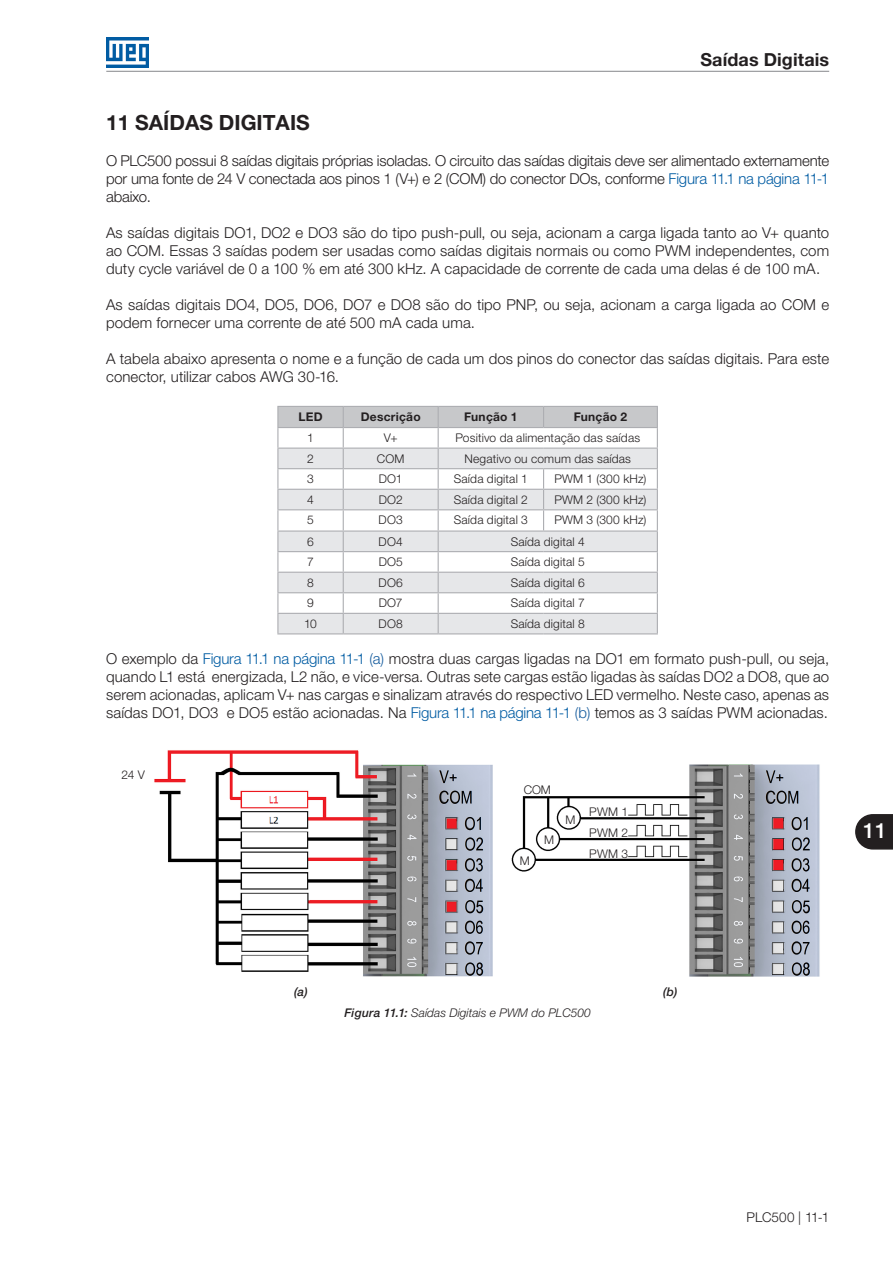
<style>
.page{position:relative;width:893px;height:1263px;background:#fff}
.page>*{position:absolute;margin:0;border:0;box-sizing:border-box;transform-origin:0 0}
.t1{font:700 21px "Helvetica Neue LT Pro";color:#231f20}
.t2{font:500 21px "Helvetica Neue LT Pro";color:#fff}
.t3{font:700 18px "Helvetica Neue LT Pro";letter-spacing:.005em;color:#231f20}
.Texto{font:300 15px/18px "Helvetica Neue LT Pro";letter-spacing:.005em;color:#231f20;text-align:justify}
.t4{font:300 13.5px "Helvetica Neue LT Pro";color:#231f20}
.Miolo_-_Centro{font:300 12px "Helvetica Neue LT Pro";letter-spacing:.015em;color:#231f20}
.t5{font:italic 300 12px "Helvetica Neue LT Pro";color:#231f20}
.Cabeçalho_-_Centro{font:700 12px "Helvetica Neue LT Pro";letter-spacing:.02em;color:#231f20}
.Texto_Figuras_-_Dire{font:300 12px "Helvetica Neue LT Pro";letter-spacing:.015em;color:#231f20}
.n__Legenda{font:italic 500 12px "Helvetica Neue LT Pro";color:#231f20}
.s1{color:#015ca3}
.s2{color:#175d9e}
.s3{font-weight:500}
</style>
<div class="page">
<hr style="left:106px;top:71px;width:723px;height:1px;background:#939598">
<img style="left:106px;top:38px;width:43px;height:29px">
<svg style="left:855px;top:814px;width:38px;height:35px"></svg>
<svg style="left:277px;top:406px;width:381px;height:227px"></svg>
<hr style="left:277px;top:633px;width:66px;height:1px;background:#adaeb2">
<hr style="left:343px;top:633px;width:95px;height:1px;background:#adaeb2">
<hr style="left:438px;top:633px;width:106px;height:1px;background:#adaeb2">
<hr style="left:544px;top:633px;width:114px;height:1px;background:#adaeb2">
<img style="left:511px;top:764px;width:309px;height:213px">
<img style="left:154px;top:750px;width:339px;height:227px">
<p class="t3" style="left:700px;top:48px;width:130px">Saídas Digitais</p>
<p class="t1" style="left:106px;top:109px;width:205px">11 SAÍDAS DIGITAIS</p>
<p class="Texto" style="left:106px;top:151px;width:725px">O PLC500 possui 8 saídas digitais próprias isoladas. O circuito das saídas digitais deve ser alimentado externamente por uma fonte de 24 V conectada aos pinos 1 (V+) e 2 (COM) do conector DOs, conforme <span class="s1">Figura 11.1 na página 11-1 </span>abaixo.</p>
<p class="Texto" style="left:106px;top:223px;width:725px">As saídas digitais DO1, DO2 e DO3 são do tipo push-pull, ou seja, acionam a carga ligada tanto ao V+ quanto ao COM. Essas 3 saídas podem ser usadas como saídas digitais normais ou como PWM independentes, com duty cycle variável de 0 a 100 % em até 300 kHz. A capacidade de corrente de cada uma delas é de 100 mA.</p>
<p class="Texto" style="left:106px;top:295px;width:724px">As saídas digitais DO4, DO5, DO6, DO7 e DO8 são do tipo PNP, ou seja, acionam a carga ligada ao COM e podem fornecer uma corrente de até 500 mA cada uma.</p>
<p class="Texto" style="left:106px;top:349px;width:725px">A tabela abaixo apresenta o nome e a função de cada um dos pinos do conector das saídas digitais. Para este conector, utilizar cabos AWG 30-16.</p>
<p class="Cabeçalho_-_Centro" style="left:298px;top:409px;width:26px">LED</p>
<p class="Cabeçalho_-_Centro" style="left:361px;top:409px;width:62px">Descrição</p>
<p class="Cabeçalho_-_Centro" style="left:464px;top:409px;width:55px">Função 1</p>
<p class="Cabeçalho_-_Centro" style="left:574px;top:409px;width:55px">Função 2</p>
<p class="Miolo_-_Centro" style="left:307px;top:430px;width:8px">1</p>
<p class="Miolo_-_Centro" style="left:384px;top:430px;width:15px">V+</p>
<p class="Miolo_-_Centro" style="left:455px;top:430px;width:186px">Positivo da alimentação das saídas</p>
<p class="Miolo_-_Centro" style="left:307px;top:451px;width:8px">2</p>
<p class="Miolo_-_Centro" style="left:377px;top:451px;width:29px">COM</p>
<p class="Miolo_-_Centro" style="left:464px;top:451px;width:168px">Negativo ou comum das saídas</p>
<p class="Miolo_-_Centro" style="left:307px;top:472px;width:8px">3</p>
<p class="Miolo_-_Centro" style="left:379px;top:472px;width:25px">DO1</p>
<p class="Miolo_-_Centro" style="left:454px;top:472px;width:76px">Saída digital 1</p>
<p class="Miolo_-_Centro" style="left:554px;top:472px;width:94px">PWM 1 (300 kHz)</p>
<p class="Miolo_-_Centro" style="left:307px;top:492px;width:8px">4</p>
<p class="Miolo_-_Centro" style="left:379px;top:492px;width:26px">DO2</p>
<p class="Miolo_-_Centro" style="left:454px;top:492px;width:76px">Saída digital 2</p>
<p class="Miolo_-_Centro" style="left:554px;top:492px;width:94px">PWM 2 (300 kHz)</p>
<p class="Miolo_-_Centro" style="left:307px;top:513px;width:8px">5</p>
<p class="Miolo_-_Centro" style="left:379px;top:513px;width:26px">DO3</p>
<p class="Miolo_-_Centro" style="left:454px;top:513px;width:76px">Saída digital 3</p>
<p class="Miolo_-_Centro" style="left:554px;top:513px;width:94px">PWM 3 (300 kHz)</p>
<p class="Miolo_-_Centro" style="left:307px;top:534px;width:8px">6</p>
<p class="Miolo_-_Centro" style="left:379px;top:534px;width:26px">DO4</p>
<p class="Miolo_-_Centro" style="left:511px;top:534px;width:76px">Saída digital 4</p>
<p class="Miolo_-_Centro" style="left:307px;top:555px;width:8px">7</p>
<p class="Miolo_-_Centro" style="left:379px;top:555px;width:26px">DO5</p>
<p class="Miolo_-_Centro" style="left:511px;top:555px;width:76px">Saída digital 5</p>
<p class="Miolo_-_Centro" style="left:307px;top:575px;width:8px">8</p>
<p class="Miolo_-_Centro" style="left:379px;top:575px;width:26px">DO6</p>
<p class="Miolo_-_Centro" style="left:511px;top:575px;width:76px">Saída digital 6</p>
<p class="Miolo_-_Centro" style="left:307px;top:596px;width:8px">9</p>
<p class="Miolo_-_Centro" style="left:379px;top:596px;width:25px">DO7</p>
<p class="Miolo_-_Centro" style="left:511px;top:596px;width:76px">Saída digital 7</p>
<p class="Miolo_-_Centro" style="left:304px;top:616px;width:14px">10</p>
<p class="Miolo_-_Centro" style="left:379px;top:616px;width:26px">DO8</p>
<p class="Miolo_-_Centro" style="left:511px;top:616px;width:76px">Saída digital 8</p>
<p class="Texto" style="left:106px;top:650px;width:725px">O exemplo da <span class="s1">Figura 11.1 na página 11-1</span> <span class="s2">(a)</span> mostra duas cargas ligadas na DO1 em formato push-pull, ou seja, quando L1 está energizada, L2 não, e vice-versa. Outras sete cargas estão ligadas às saídas DO2 a DO8, que ao serem acionadas, aplicam V+ nas cargas e sinalizam através do respectivo LED vermelho. Neste caso, apenas as saídas DO1, DO3 e DO5 estão acionadas. Na <span class="s1">Figura 11.1 na página 11-1</span> <span class="s2">(b)</span> temos as 3 saídas PWM acionadas.</p>
<p class="Texto_Figuras_-_Dire" style="left:122px;top:767px;width:25px">24 V</p>
<p class="Texto_Figuras_-_Dire" style="left:524px;top:783px;width:29px">COM</p>
<p class="Texto_Figuras_-_Dire" style="left:520px;top:854px;width:11px">M</p>
<p class="Texto_Figuras_-_Dire" style="left:544px;top:832px;width:11px">M</p>
<p class="Texto_Figuras_-_Dire" style="left:565px;top:812px;width:11px">M</p>
<p class="Texto_Figuras_-_Dire" style="left:589px;top:804px;width:40px">PWM 1</p>
<p class="Texto_Figuras_-_Dire" style="left:589px;top:846px;width:40px">PWM 3</p>
<p class="Texto_Figuras_-_Dire" style="left:589px;top:825px;width:40px">PWM 2</p>
<h1 class="t2" style="left:863px;top:818px;width:25px">11</h1>
<p class="n__Legenda" style="left:294px;top:984px;width:15px">(a)</p>
<p class="n__Legenda" style="left:663px;top:984px;width:16px">(b)</p>
<p class="t5" style="left:344px;top:1005px;width:248px"><span class="s3">Figura 11.1:</span> Saídas Digitais e PWM do PLC500</p>
<p class="t4" style="left:747px;top:1208px;width:84px">PLC500 | 11-1</p>
</div>
